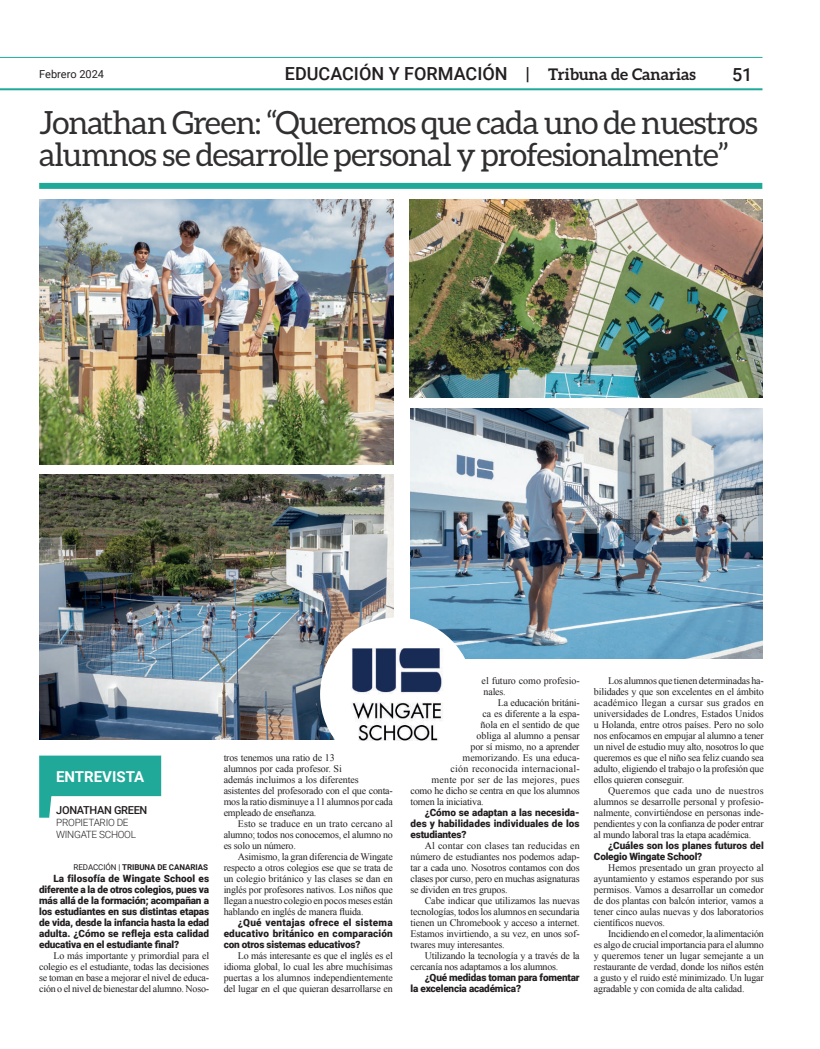
<style>
.page{position:relative;width:820px;height:1049px;background:#fff}
.page>*{position:absolute;margin:0;border:0;box-sizing:border-box;transform-origin:0 0}
.t1{font:32px/32px "Aleo";letter-spacing:-.03em;color:#312f30}
.t2{font:500 18px "Roboto";color:#231f20}
.t3{font:700 15px "Roboto";color:#fff}
.t4{font:500 11px "Roboto";letter-spacing:-.03em;color:#231f20}
.t5{font:11px "Roboto";color:#231f20}
.t6{font:10px/11px "Times New Roman";letter-spacing:-.02em;color:#231f20;text-align:justify}
.t7{font:900 10px/11px "Roboto";letter-spacing:-.02em;color:#231f20;text-align:justify}
.t8{font:10px "Times New Roman";letter-spacing:.02em;color:#231f20}
.t9{font:300 10px/12px "Roboto";letter-spacing:-.03em;color:#231f20}
.t10{font:10px "Times New Roman";color:#231f20}
.t11{font:700 8px "Roboto";letter-spacing:-.01em;color:#231f20}
.s1{font-family:"Aleo";font-weight:700;font-size:16px}
.s2{font-weight:400}
</style>
<div class="page">
<hr style="left:0;top:88px;width:762px;height:2px;background:#1fa999">
<hr style="left:0;top:57px;width:762px;height:1px;background:#1fa999">
<div style="left:39px;top:183px;width:723px;height:6px;background:#1fa999"></div>
<svg style="left:39px;top:755px;width:122px;height:63px"></svg>
<img style="left:39px;top:199px;width:354px;height:265px">
<img style="left:39px;top:474px;width:354px;height:265px">
<img style="left:409px;top:199px;width:353px;height:198px">
<img style="left:410px;top:408px;width:352px;height:250px">
<img style="left:320px;top:617px;width:153px;height:154px;border-radius:77px">
<p class="t5" style="left:39px;top:66px;width:66px">Febrero 2024</p>
<h2 class="t2" style="left:285px;top:61px;width:412px">EDUCACIÓN Y FORMACIÓN | <span class="s1">Tribuna de Canarias</span></h2>
<h2 class="t2" style="left:731px;top:62px;width:22px">51</h2>
<h1 class="t1" style="left:39px;top:106px;width:719px">Jonathan Green: “Queremos que cada uno de nuestros alumnos se desarrolle personal y profesionalmente”</h1>
<h3 class="t3" style="left:56px;top:766px;width:90px">ENTREVISTA</h3>
<p class="t4" style="left:56px;top:802px;width:93px">JONATHAN GREEN</p>
<p class="t9" style="left:56px;top:816px;width:81px">PROPIETARIO DE<br>WINGATE SCHOOL</p>
<p class="t11" style="left:74px;top:862px;width:136px"><span class="s2">REDACCIÓN |</span> TRIBUNA DE CANARIAS</p>
<p class="t7" style="left:39px;top:872px;width:171px;text-indent:14px">La filosofía de Wingate School es diferente a la de otros colegios, pues va más allá de la formación; acompañan a los estudiantes en sus distintas etapas de vida, desde la infancia hasta la edad adulta. ¿Cómo se refleja esta calidad educativa en el estudiante final?</p>
<p class="t6" style="left:39px;top:950px;width:171px;text-indent:14px">Lo más importante y primordial para el colegio es el estudiante, todas las decisiones se toman en base a mejorar el nivel de educa&shy;ción o el nivel de bienestar del alumno. Noso-</p>
<p class="t6" style="left:223px;top:752px;width:171px;text-align:left">tros tenemos una ratio de 13<br>alumnos por cada profesor. Si<br>además incluimos a los diferentes asistentes del profesorado con el que conta&shy;mos la ratio disminuye a 11 alumnos por cada empleado de enseñanza.</p>
<p class="t6" style="left:223px;top:818px;width:171px;text-indent:14px">Esto se traduce en un trato cercano al alumno; todos nos conocemos, el alumno no es solo un número.</p>
<p class="t6" style="left:223px;top:851px;width:171px;text-indent:14px">Asimismo, la gran diferencia de Wingate respecto a otros colegios ese que se trata de un colegio británico y las clases se dan en inglés por profesores nativos. Los niños que llegan a nuestro colegio en pocos meses están hablando en inglés de manera fluida.</p>
<p class="t7" style="left:223px;top:916px;width:171px;text-indent:14px">¿Qué ventajas ofrece el sistema educativo británico en comparación con otros sistemas educativos?</p>
<p class="t6" style="left:223px;top:950px;width:171px;text-indent:14px">Lo más interesante es que el inglés es el idioma global, lo cual les abre muchísimas puertas a los alumnos independientemente del lugar en el que quieran desarrollarse en</p>
<p class="t6" style="left:481px;top:675px;width:100px">el futuro como profesio&shy;nales.</p>
<p class="t6" style="left:497px;top:697px;width:83px">La educación británi-</p>
<p class="t6" style="left:482px;top:708px;width:99px">ca es diferente a la espa-</p>
<p class="t6" style="left:480px;top:719px;width:101px">ñola en el sentido de que</p>
<p class="t6" style="left:476px;top:730px;width:105px">obliga al alumno a pensar</p>
<p class="t6" style="left:470px;top:741px;width:110px">por sí mismo, no a aprender</p>
<p class="t10" style="left:462px;top:751px;width:119px">memorizando. Es una educa-</p>
<p class="t8" style="left:450px;top:762px;width:131px">ción reconocida internacional-</p>
<p class="t8" style="left:431px;top:773px;width:149px">mente por ser de las mejores, pues</p>
<p class="t6" style="left:410px;top:785px;width:170px">como he dicho se centra en que los alumnos</p>
<p class="t6" style="left:410px;top:796px;width:75px">tomen la iniciativa.</p>
<p class="t7" style="left:410px;top:806px;width:171px;text-indent:14px">¿Cómo se adaptan a las necesida&shy;des y habilidades individuales de los estudiantes?</p>
<p class="t6" style="left:410px;top:840px;width:171px;text-indent:14px">Al contar con clases tan reducidas en número de estudiantes nos podemos adap&shy;tar a cada uno. Nosotros contamos con dos clases por curso, pero en muchas asignaturas se dividen en tres grupos.</p>
<p class="t6" style="left:410px;top:895px;width:171px;text-indent:14px">Cabe indicar que utilizamos las nuevas tecnologías, todos los alumnos en secundaria tienen un Chromebook y acceso a internet.<br>Estamos invirtiendo, a su vez, en unos sof&shy;twares muy interesantes.</p>
<p class="t6" style="left:410px;top:950px;width:171px;text-indent:14px">Utilizando la tecnología y a través de la cercanía nos adaptamos a los alumnos.</p>
<p class="t7" style="left:410px;top:971px;width:170px;text-indent:14px">¿Qué medidas toman para fomentar la excelencia académica?</p>
<p class="t6" style="left:593px;top:675px;width:171px;text-indent:14px">Los alumnos que tienen determinadas ha&shy;bilidades y que son excelentes en el ámbito académico llegan a cursar sus grados en universidades de Londres, Estados Unidos u Holanda, entre otros países. Pero no solo nos enfocamos en empujar al alumno a tener un nivel de estudio muy alto, nosotros lo que queremos es que el niño sea feliz cuando sea adulto, eligiendo el trabajo o la profesión que ellos quieren conseguir.</p>
<p class="t6" style="left:593px;top:785px;width:171px;text-indent:14px">Queremos que cada uno de nuestros alumnos se desarrolle personal y profesio&shy;nalmente, convirtiéndose en personas inde&shy;pendientes y con la confianza de poder entrar al mundo laboral tras la etapa académica.</p>
<p class="t7" style="left:593px;top:839px;width:171px;text-indent:14px">¿Cuáles son los planes futuros del<br>Colegio Wingate School?</p>
<p class="t6" style="left:593px;top:862px;width:171px;text-indent:14px">Hemos presentado un gran proyecto al ayuntamiento y estamos esperando por sus permisos. Vamos a desarrollar un comedor de dos plantas con balcón interior, vamos a tener cinco aulas nuevas y dos laboratorios científicos nuevos.</p>
<p class="t6" style="left:593px;top:928px;width:171px;text-indent:14px">Incidiendo en el comedor, la alimentación es algo de crucial importancia para el alumno y queremos tener un lugar semejante a un restaurante de verdad, donde los niños estén a gusto y el ruido esté minimizado. Un lugar agradable y con comida de alta calidad.</p>
</div>
